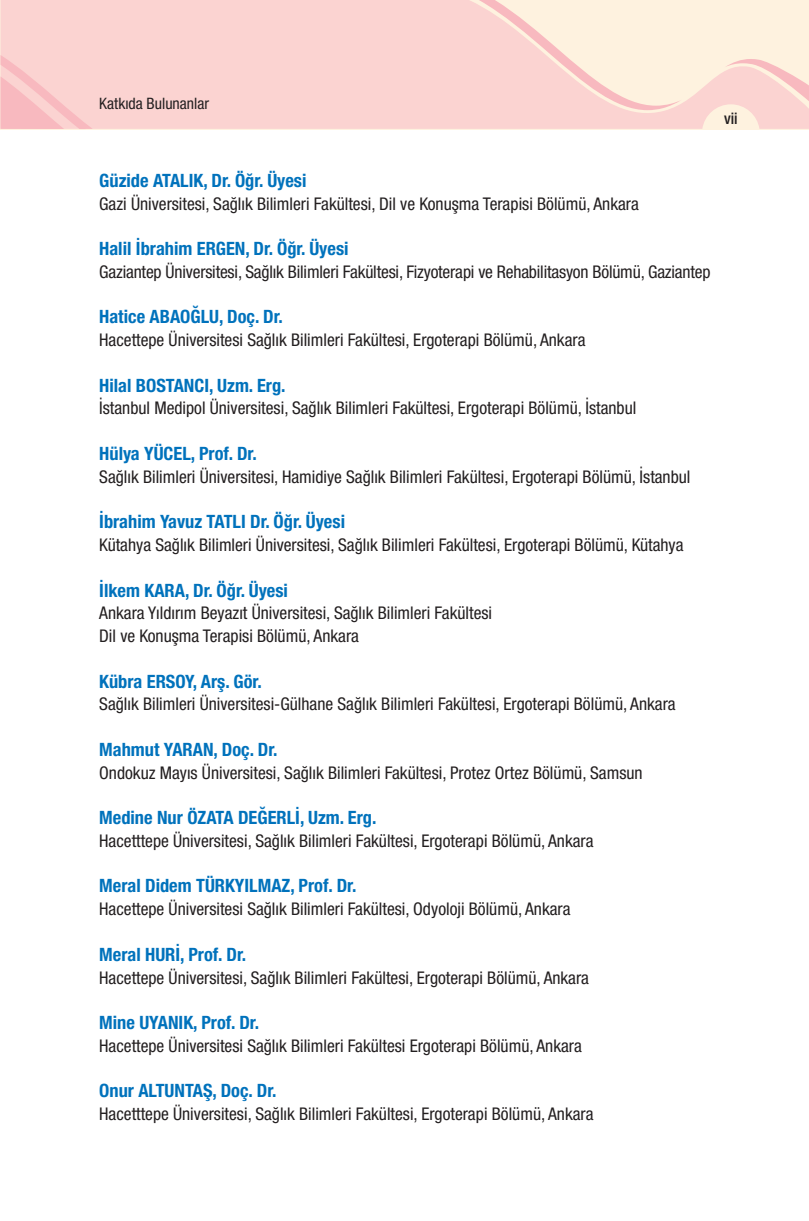
<style>
.page{position:relative;width:809px;height:1221px;background:#fff}
.page>*{position:absolute;margin:0;border:0;box-sizing:border-box;transform-origin:0 0}
.t1{font:700 18.38px "Helvetica 77 Cn";color:#0072bc}
.t2{font:17.5px/22.8px "Helvetica 57 Cn";color:#231f20}
.t3{font:15.75px "Helvetica 57 Cn";color:#231f20}
.t4{font:15.75px "Helvetica 67 Med Cn";color:#231f20}
</style>
<div class="page">
<svg style="left:1px;top:0;width:808px;height:129px;background:#fbd6d2"></svg>
<svg style="left:479px;top:0;width:202px;height:110px;background:#fce3d7"></svg>
<svg style="left:1px;top:55px;width:92px;height:74px;background:#f9c9ca"></svg>
<svg style="left:702px;top:59px;width:107px;height:70px;background:#fbdbd4"></svg>
<p class="t3" style="left:99px;top:94px;width:111px">Katkıda Bulunanlar</p>
<p class="t4" style="left:724px;top:109px;width:15px">vii</p>
<p class="t1" style="left:99px;top:169px;width:209px">Güzide ATALIK, Dr. Öğr. Üyesi</p>
<p class="t2" style="left:99px;top:192px;width:541px">Gazi Üniversitesi, Sağlık Bilimleri Fakültesi, Dil ve Konuşma Terapisi Bölümü, Ankara</p>
<p class="t1" style="left:99px;top:237px;width:251px">Halil İbrahim ERGEN, Dr. Öğr. Üyesi</p>
<p class="t2" style="left:99px;top:260px;width:613px">Gaziantep Üniversitesi, Sağlık Bilimleri Fakültesi, Fizyoterapi ve Rehabilitasyon Bölümü, Gaziantep</p>
<p class="t1" style="left:99px;top:306px;width:185px">Hatice ABAOĞLU, Doç. Dr.</p>
<p class="t2" style="left:99px;top:328px;width:487px">Hacettepe Üniversitesi Sağlık Bilimleri Fakültesi, Ergoterapi Bölümü, Ankara</p>
<p class="t1" style="left:99px;top:374px;width:188px">Hilal BOSTANCI, Uzm. Erg.</p>
<p class="t2" style="left:99px;top:396px;width:538px">İstanbul Medipol Üniversitesi, Sağlık Bilimleri Fakültesi, Ergoterapi Bölümü, İstanbul</p>
<p class="t1" style="left:99px;top:442px;width:159px">Hülya YÜCEL, Prof. Dr.</p>
<p class="t2" style="left:99px;top:465px;width:592px">Sağlık Bilimleri Üniversitesi, Hamidiye Sağlık Bilimleri Fakültesi, Ergoterapi Bölümü, İstanbul</p>
<p class="t1" style="left:99px;top:510px;width:247px">İbrahim Yavuz TATLI Dr. Öğr. Üyesi</p>
<p class="t2" style="left:99px;top:533px;width:586px">Kütahya Sağlık Bilimleri Üniversitesi, Sağlık Bilimleri Fakültesi, Ergoterapi Bölümü, Kütahya</p>
<p class="t1" style="left:99px;top:579px;width:190px">İlkem KARA, Dr. Öğr. Üyesi</p>
<p class="t2" style="left:99px;top:601px;width:394px">Ankara Yıldırım Beyazıt Üniversitesi, Sağlık Bilimleri Fakültesi<br>Dil ve Konuşma Terapisi Bölümü, Ankara</p>
<p class="t1" style="left:99px;top:670px;width:164px">Kübra ERSOY, Arş. Gör.</p>
<p class="t2" style="left:99px;top:692px;width:578px">Sağlık Bilimleri Üniversitesi-Gülhane Sağlık Bilimleri Fakültesi, Ergoterapi Bölümü, Ankara</p>
<p class="t1" style="left:99px;top:738px;width:180px">Mahmut YARAN, Doç. Dr.</p>
<p class="t2" style="left:99px;top:760px;width:545px">Ondokuz Mayıs Üniversitesi, Sağlık Bilimleri Fakültesi, Protez Ortez Bölümü, Samsun</p>
<p class="t1" style="left:99px;top:806px;width:279px">Medine Nur ÖZATA DEĞERLİ, Uzm. Erg.</p>
<p class="t2" style="left:99px;top:829px;width:496px">Hacetttepe Üniversitesi, Sağlık Bilimleri Fakültesi, Ergoterapi Bölümü, Ankara</p>
<p class="t1" style="left:99px;top:874px;width:259px">Meral Didem TÜRKYILMAZ, Prof. Dr.</p>
<p class="t2" style="left:99px;top:897px;width:473px">Hacettepe Üniversitesi Sağlık Bilimleri Fakültesi, Odyoloji Bölümü, Ankara</p>
<p class="t1" style="left:99px;top:943px;width:148px">Meral HURİ, Prof. Dr.</p>
<p class="t2" style="left:99px;top:965px;width:491px">Hacettepe Üniversitesi, Sağlık Bilimleri Fakültesi, Ergoterapi Bölümü, Ankara</p>
<p class="t1" style="left:99px;top:1011px;width:161px">Mine UYANIK, Prof. Dr.</p>
<p class="t2" style="left:99px;top:1033px;width:484px">Hacettepe Üniversitesi Sağlık Bilimleri Fakültesi Ergoterapi Bölümü, Ankara</p>
<p class="t1" style="left:99px;top:1079px;width:179px">Onur ALTUNTAŞ, Doç. Dr.</p>
<p class="t2" style="left:99px;top:1102px;width:496px">Hacetttepe Üniversitesi, Sağlık Bilimleri Fakültesi, Ergoterapi Bölümü, Ankara</p>
</div>
